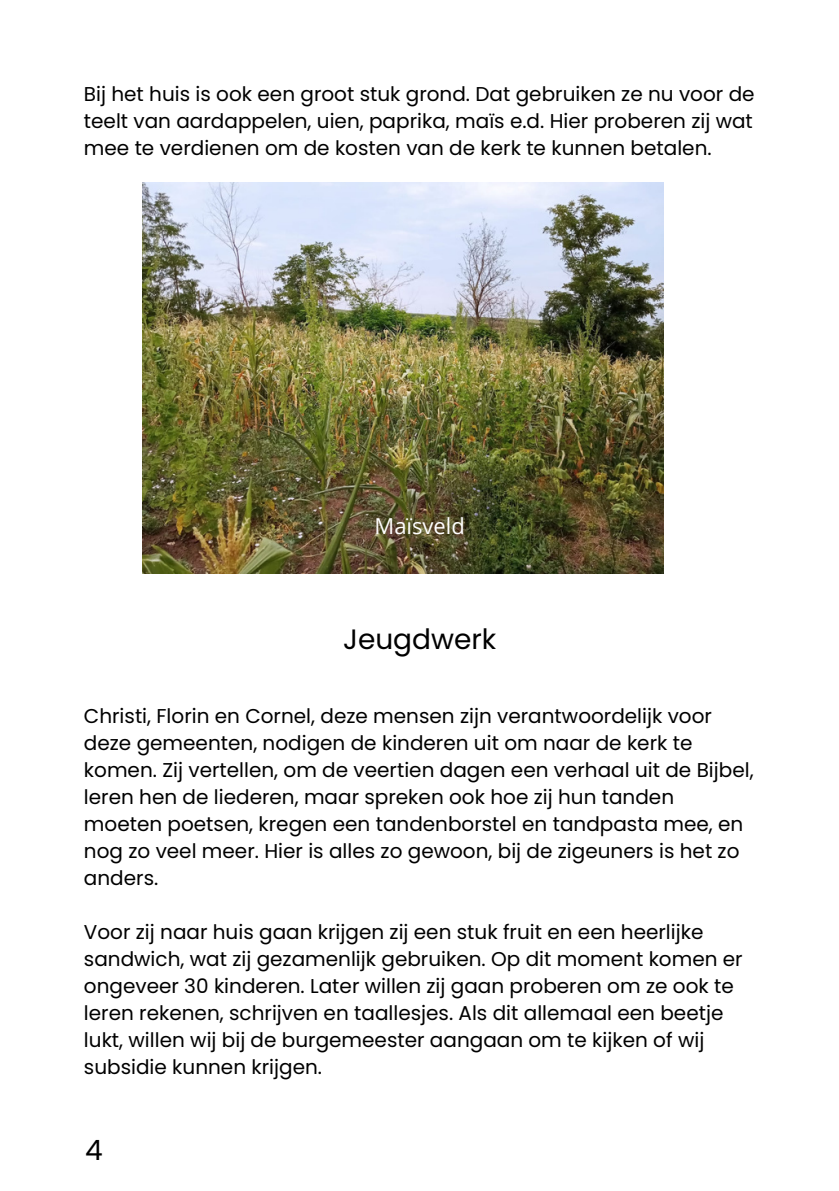
<style>
.page{position:relative;width:839px;height:1191px;background:#fff}
.page>*{position:absolute;margin:0;border:0;box-sizing:border-box;transform-origin:0 0}
.t1{font:28px "Poppins";color:#000}
.t2{font:22px "Open Sans";color:#fff}
.t3{font:20px/27px "Poppins";color:#000}
</style>
<div class="page">
<img style="left:142px;top:182px;width:521px;height:392px">
<p class="t3" style="left:84px;top:81px;width:672px;text-align:justify">Bij het huis is ook een groot stuk grond. Dat gebruiken ze nu voor de teelt van aardappelen, uien, paprika, maïs e.d. Hier proberen zij wat mee te verdienen om de kosten van de kerk te kunnen betalen.</p>
<p class="t2" style="left:374px;top:511px;width:92px">Maïsveld</p>
<p class="t1" style="left:343px;top:619px;width:155px">Jeugdwerk</p>
<p class="t3" style="left:84px;top:703px;width:671px">Christi, Florin en Cornel, deze mensen zijn verantwoordelijk voor deze gemeenten, nodigen de kinderen uit om naar de kerk te komen. Zij vertellen, om de veertien dagen een verhaal uit de Bijbel, leren hen de liederen, maar spreken ook hoe zij hun tanden moeten poetsen, kregen een tandenborstel en tandpasta mee, en nog zo veel meer. Hier is alles zo gewoon, bij de zigeuners is het zo anders.</p>
<h1 class="t3" style="left:84px;top:919px;width:660px">Voor zij naar huis gaan krijgen zij een stuk fruit en een heerlijke sandwich, wat zij gezamenlijk gebruiken. Op dit moment komen er ongeveer 30 kinderen. Later willen zij gaan proberen om ze ook te leren rekenen, schrijven en taallesjes. Als dit allemaal een beetje lukt, willen wij bij de burgemeester aangaan om te kijken of wij subsidie kunnen krijgen.</h1>
<p class="t1" style="left:85px;top:1130px;width:19px">4</p>
</div>
